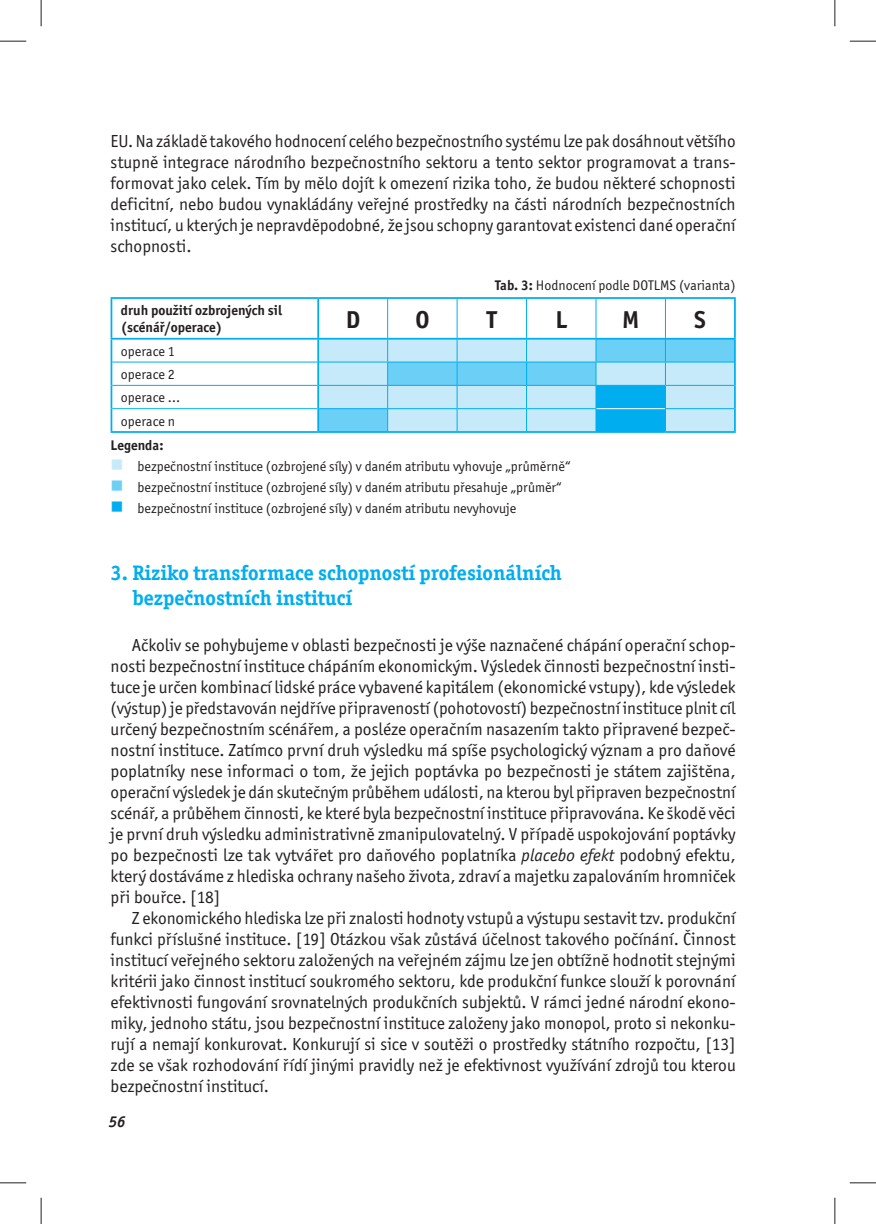
<style>
.page{position:relative;width:876px;height:1224px;background:#fff}
.page>*{position:absolute;margin:0;border:0;box-sizing:border-box;transform-origin:0 0}
.t1{font:700 24.5px "Officina San Itc TEE";color:#231f20}
.t2{font:700 21px/25.2px "Officina Ser Itc TEE";color:#00aeef}
.t3{font:17.5px/21px "Officina San Itc TEE";color:#231f20;text-align:justify}
.t4{font:italic 700 15.75px "Officina Ser Itc TEE";color:#231f20}
.t5{font:14px/23.3px "Officina San Itc TEE";color:#231f20}
.t6{font:700 14px/16.8px "Officina San Itc TEE";color:#231f20}
.s1{font-weight:700}
.s2{font-style:italic}
</style>
<div class="page">
<hr style="left:387px;top:299px;width:1px;height:39px;background:#00aeef">
<hr style="left:457px;top:299px;width:1px;height:39px;background:#00aeef">
<hr style="left:526px;top:299px;width:1px;height:39px;background:#00aeef">
<hr style="left:596px;top:299px;width:1px;height:39px;background:#00aeef">
<hr style="left:665px;top:299px;width:1px;height:39px;background:#00aeef">
<hr style="left:112px;top:361px;width:205px;height:1px;background:#00aeef">
<hr style="left:112px;top:385px;width:205px;height:1px;background:#00aeef">
<hr style="left:112px;top:408px;width:205px;height:1px;background:#00aeef">
<hr style="left:734px;top:339px;width:2px;height:23px;background:#00aeef">
<hr style="left:734px;top:362px;width:2px;height:23px;background:#00aeef">
<hr style="left:734px;top:385px;width:2px;height:23px;background:#00aeef">
<hr style="left:734px;top:408px;width:2px;height:23px;background:#00aeef">
<hr style="left:318px;top:431px;width:278px;height:2px;background:#00aeef">
<hr style="left:665px;top:431px;width:71px;height:2px;background:#00aeef">
<svg style="left:318px;top:339px;width:417px;height:93px;background:#95dbf7"></svg>
<hr style="left:596px;top:431px;width:69px;height:2px;background:#00aeef">
<hr style="left:318px;top:297px;width:418px;height:2px;background:#00aeef">
<hr style="left:734px;top:299px;width:2px;height:39px;background:#00aeef">
<hr style="left:111px;top:338px;width:625px;height:1px;background:#00aeef">
<hr style="left:111px;top:297px;width:207px;height:2px;background:#00aeef">
<hr style="left:111px;top:299px;width:1px;height:39px;background:#00aeef">
<hr style="left:317px;top:299px;width:2px;height:39px;background:#00aeef">
<hr style="left:317px;top:339px;width:2px;height:23px;background:#00aeef">
<hr style="left:317px;top:362px;width:2px;height:23px;background:#00aeef">
<hr style="left:317px;top:385px;width:2px;height:23px;background:#00aeef">
<svg style="left:111px;top:339px;width:1px;height:92px"></svg>
<hr style="left:317px;top:408px;width:2px;height:23px;background:#00aeef">
<hr style="left:111px;top:431px;width:207px;height:2px;background:#00aeef">
<svg style="left:0;top:41px;width:26px;height:1px"></svg>
<svg style="left:850px;top:41px;width:26px;height:1px"></svg>
<svg style="left:0;top:1182px;width:26px;height:1px"></svg>
<svg style="left:850px;top:1182px;width:26px;height:1px"></svg>
<svg style="left:41px;top:0;width:1px;height:26px"></svg>
<svg style="left:41px;top:1197px;width:1px;height:26px"></svg>
<svg style="left:835px;top:0;width:1px;height:26px"></svg>
<svg style="left:835px;top:1197px;width:1px;height:26px"></svg>
<p class="t3" style="left:111px;top:131px;width:627px">EU. Na základě takového hodnocení celého bezpečnostního systému lze pak dosáhnout většího stupně integrace národního bezpečnostního sektoru a tento sektor programovat a trans&shy;formovat jako celek. Tím by mělo dojít k omezení rizika toho, že budou některé schopnosti deficitní, nebo budou vynakládány veřejné prostředky na části národních bezpečnostních institucí, u kterých je nepravděpodobné, že jsou schopny garantovat existenci dané operační schopnosti.</p>
<p class="t5" style="left:495px;top:275px;width:242px"><span class="s1">Tab. 3:</span> Hodnocení podle DOTLMS (varianta)</p>
<p class="t6" style="left:121px;top:303px;width:163px">druh použití ozbrojených sil (scénář/operace)</p>
<h1 class="t1" style="left:346px;top:310px;width:16px">D</h1>
<h1 class="t1" style="left:415px;top:310px;width:16px">O</h1>
<h1 class="t1" style="left:487px;top:310px;width:11px">T</h1>
<h1 class="t1" style="left:555px;top:310px;width:13px">L</h1>
<h1 class="t1" style="left:622px;top:310px;width:19px">M</h1>
<h1 class="t1" style="left:694px;top:310px;width:13px">S</h1>
<p class="t5" style="left:121px;top:340px;width:61px">operace 1 operace 2 operace … operace n</p>
<p class="t6" style="left:111px;top:437px;width:54px">Legenda:</p>
<p class="t5" style="left:138px;top:456px;width:435px;line-height:21px">bezpečnostní instituce (ozbrojené síly) v daném atributu vyhovuje „průměrně“ bezpečnostní instituce (ozbrojené síly) v daném atributu přesahuje „průměr“ bezpečnostní instituce (ozbrojené síly) v daném atributu nevyhovuje</p>
<p class="t2" style="left:132px;top:561px;width:431px;text-indent:-22px">3. Riziko transformace schopností profesionálních bezpečnostních institucí</p>
<p class="t3" style="left:111px;top:635px;width:627px;text-indent:21px">Ačkoliv se pohybujeme v oblasti bezpečnosti je výše naznačené chápání operační schop&shy;nosti bezpečnostní instituce chápáním ekonomickým. Výsledek činnosti bezpečnostní insti&shy;tuce je určen kombinací lidské práce vybavené kapitálem (ekonomické vstupy), kde výsledek (výstup) je představován nejdříve připraveností (pohotovostí) bezpečnostní instituce plnit cíl určený bezpečnostním scénářem, a posléze operačním nasazením takto připravené bezpeč&shy;nostní instituce. Zatímco první druh výsledku má spíše psychologický význam a pro daňové poplatníky nese informaci o tom, že jejich poptávka po bezpečnosti je státem zajištěna, operační výsledek je dán skutečným průběhem události, na kterou byl připraven bezpečnostní scénář, a průběhem činnosti, ke které byla bezpečnostní instituce připravována. Ke škodě věci je první druh výsledku administrativně zmanipulovatelný. V případě uspokojování poptávky po bezpečnosti lze tak vytvářet pro daňového poplatníka <span class="s2">placebo efekt</span> podobný efektu, který dostáváme z hlediska ochrany našeho života, zdraví a majetku zapalováním hromniček při bouřce. [18]</p>
<p class="t3" style="left:111px;top:908px;width:627px;text-indent:21px">Z ekonomického hlediska lze při znalosti hodnoty vstupů a výstupu sestavit tzv. produkční funkci příslušné instituce. [19] Otázkou však zůstává účelnost takového počínání. Činnost institucí veřejného sektoru založených na veřejném zájmu lze jen obtížně hodnotit stejnými kritérii jako činnost institucí soukromého sektoru, kde produkční funkce slouží k porovnání efektivnosti fungování srovnatelných produkčních subjektů. V rámci jedné národní ekono&shy;miky, jednoho státu, jsou bezpečnostní instituce založeny jako monopol, proto si nekonku&shy;rují a nemají konkurovat. Konkurují si sice v soutěži o prostředky státního rozpočtu, [13] zde se však rozhodování řídí jinými pravidly než je efektivnost využívání zdrojů tou kterou bezpečnostní institucí.</p>
<p class="t4" style="left:109px;top:1115px;width:18px">56</p>
</div>
